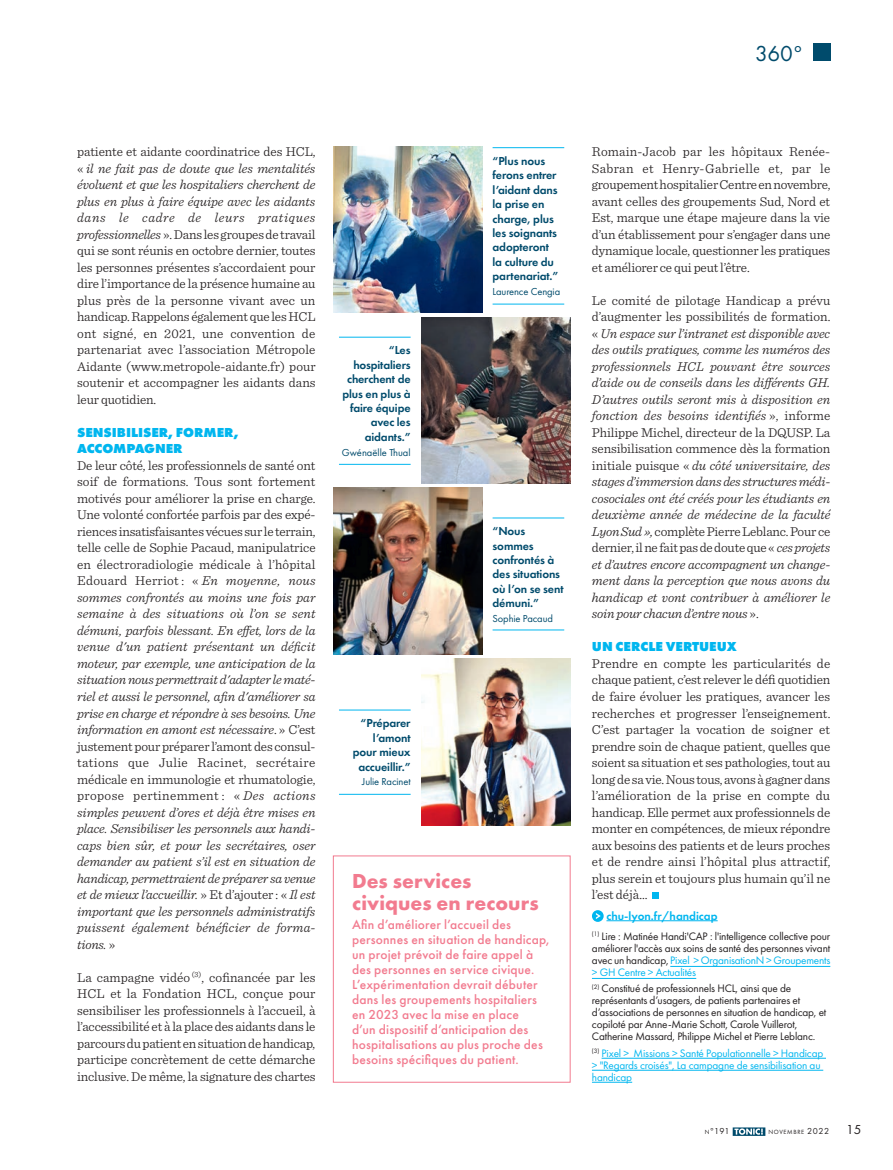
<style>
.page{position:relative;width:893px;height:1170px;background:#fff}
.page>*{position:absolute;margin:0;border:0;box-sizing:border-box;transform-origin:0 0}
.t1{font:22.5px "Futura PT";color:#004b6c}
.t2{font:700 21px/22.5px "Futura PT";letter-spacing:.005em;color:#f27b8f}
.t3{font:italic 300 13.5px/16.5px "Sentinel";color:#231f20;text-align:justify}
.t4{font:300 13.5px/16.5px "Sentinel";letter-spacing:-.015em;color:#231f20;text-align:justify}
.t5{font:500 13.5px/15px "Futura PT";letter-spacing:.015em;color:#f27b8f}
.t6{font:800 13.5px/16.5px "Futura PT";letter-spacing:-.005em;color:#00b6ef}
.t7{font:13.5px "Futura PT";color:#231f20}
.légende-360{font:600 12px/14.4px "Futura PT";letter-spacing:-.01em;color:#004b6c}
.texte___2_col__lettr{font:600 12px "Futura PT";color:#00b6ef}
.t8{font:11.25px/12px "Futura PT";letter-spacing:-.015em;color:#231f20;text-align:justify}
.t9{font:11.25px/12px "Futura PT";letter-spacing:-.015em;color:#00b6ef}
.légende-360-2{font:10.5px "Futura PT";letter-spacing:-.01em;color:#004b6c}
.t10{font:9px "Futura PT";color:#231f20}
.t11{font:6.3px "Futura PT";letter-spacing:.105em;color:#231f20}
.s1{font-style:italic}
.s2{font-style:normal}
.s3{color:#00b6ef}
.s4{font-size:6.3px}
.s5{font-size:9px}
</style>
<div class="page">
<hr style="left:606px;top:920px;width:112px;height:1px;background:#00b6ef">
<hr style="left:670px;top:966px;width:160px;height:1px;background:#00b6ef">
<hr style="left:592px;top:978px;width:104px;height:1px;background:#00b6ef">
<hr style="left:602px;top:1057px;width:224px;height:1px;background:#00b6ef">
<hr style="left:592px;top:1069px;width:231px;height:1px;background:#00b6ef">
<hr style="left:592px;top:1081px;width:40px;height:1px;background:#00b6ef">
<div style="left:652px;top:892px;width:6px;height:7px;background:#00b6ef"></div>
<div style="left:592px;top:910px;width:12px;height:11px;background:#00b6ef;border-radius:50%"></div>
<svg style="left:596px;top:913px;width:4px;height:6px"></svg>
<div style="left:813px;top:44px;width:17px;height:17px;background:#004b6c"></div>
<div style="left:333px;top:855px;width:237px;height:227px;border:1px solid #f27b8f"></div>
<img style="left:333px;top:146px;width:150px;height:167px">
<img style="left:421px;top:317px;width:149px;height:166px">
<img style="left:333px;top:488px;width:150px;height:166px">
<img style="left:421px;top:658px;width:150px;height:167px">
<hr style="left:493px;top:517px;width:71px;height:1px;background:#00b6ef">
<hr style="left:493px;top:147px;width:71px;height:1px;background:#00b6ef">
<hr style="left:339px;top:337px;width:72px;height:1px;background:#00b6ef">
<hr style="left:339px;top:709px;width:72px;height:1px;background:#00b6ef">
<hr style="left:493px;top:629px;width:71px;height:1px;background:#00b6ef">
<hr style="left:493px;top:304px;width:71px;height:1px;background:#00b6ef">
<hr style="left:339px;top:464px;width:72px;height:1px;background:#00b6ef">
<hr style="left:339px;top:794px;width:72px;height:1px;background:#00b6ef">
<svg style="left:733px;top:1127px;width:32px;height:8px"></svg>
<p class="t1" style="left:755px;top:40px;width:50px">360°</p>
<p class="t4" style="left:77px;top:142px;width:240px">patiente et aidante coordinatrice des HCL, « <span class="s1">il ne fait pas de doute que les mentalités évoluent et que les hospitaliers cherchent de plus en plus à faire équipe avec les aidants dans le cadre de leurs pratiques professionnelles</span> ». Dans les groupes de travail qui se sont réunis en octobre dernier, toutes les personnes présentes s’accordaient pour dire l’importance de la présence humaine au plus près de la personne vivant avec un handicap. Rappelons également que les HCL ont signé, en 2021, une convention de partenariat avec l’association Métropole Aidante (www.metropole-aidante.fr) pour soutenir et accompagner les aidants dans leur quotidien.</p>
<p class="t6" style="left:77px;top:424px;width:163px">SENSIBILISER, FORMER,<br>ACCOMPAGNER</p>
<p class="t3" style="left:77px;top:456px;width:240px"><span class="s2">De leur côté, les professionnels de santé ont soif de formations. Tous sont fortement motivés pour améliorer la prise en charge.<br>Une volonté confortée parfois par des expé&shy;riences insatisfaisantes vécues sur le terrain, telle celle de Sophie Pacaud, manipulatrice en électroradiologie médicale à l’hôpital Edouard Herriot : «</span> En moyenne, nous sommes confrontés au moins une fois par semaine à des situations où l’on se sent démuni, parfois blessant. En effet, lors de la venue d'un patient présentant un déficit moteur, par exemple, une anticipation de la situation nous permettrait d'adapter le maté&shy;riel et aussi le personnel, afin d'améliorer sa prise en charge et répondre à ses besoins. Une information en amont est nécessaire<span class="s2">. » C’est justement pour préparer l’amont des consul&shy;tations que Julie Racinet, secrétaire médicale en immunologie et rhumatologie, propose pertinemment : «</span> Des actions simples peuvent d’ores et déjà être mises en place. Sensibiliser les personnels aux handi&shy;caps bien sûr, et pour les secrétaires, oser demander au patient s’il est en situation de handicap, permettraient de préparer sa venue et de mieux l’accueillir. <span class="s2">» Et d’ajouter : «</span> Il est important que les personnels administratifs puissent également bénéficier de forma&shy;tions. <span class="s2">»</span></p>
<p class="t4" style="left:77px;top:967px;width:240px">La campagne vidéo <sup>(3)</sup>, cofinancée par les HCL et la Fondation HCL, conçue pour sensibiliser les professionnels à l’accueil, à l’accessibilité et à la place des aidants dans le parcours du patient en situation de handicap, participe concrètement de cette démarche inclusive. De même, la signature des chartes</p>
<p class="légende-360" style="left:342px;top:343px;width:70px;text-align:right">“Les hospitaliers cherchent de plus en plus à faire équipe avec les aidants.”</p>
<p class="légende-360-2" style="left:342px;top:446px;width:70px">Gwénaëlle Thual</p>
<p class="légende-360" style="left:353px;top:716px;width:59px;text-align:right">“Préparer l’amont pour mieux accueillir.”</p>
<p class="légende-360-2" style="left:362px;top:775px;width:50px">Julie Racinet</p>
<p class="légende-360" style="left:493px;top:153px;width:67px">“Plus nous ferons entrer l’aidant dans la prise en charge, plus les soignants adopteront la culture du partenariat.”</p>
<p class="légende-360-2" style="left:493px;top:285px;width:69px">Laurence Cengia</p>
<p class="légende-360" style="left:493px;top:524px;width:73px">“Nous sommes confrontés à des situations où l’on se sent démuni.”</p>
<p class="légende-360-2" style="left:493px;top:612px;width:62px">Sophie Pacaud</p>
<p class="t2" style="left:352px;top:868px;width:188px">Des services civiques en recours</p>
<p class="t5" style="left:352px;top:917px;width:199px">Afin d’améliorer l’accueil des personnes en situation de handicap, un projet prévoit de faire appel à des personnes en service civique.<br>L’expérimentation devrait débuter dans les groupements hospitaliers en 2023 avec la mise en place<br>d’un dispositif d’anticipation des hospitalisations au plus proche des besoins spécifiques du patient.</p>
<p class="t4" style="left:592px;top:142px;width:240px">Romain-Jacob par les hôpitaux Renée-Sabran et Henry-Gabrielle et, par le groupement hospitalier Centre en novembre, avant celles des groupements Sud, Nord et Est, marque une étape majeure dans la vie d’un établissement pour s’engager dans une dynamique locale, questionner les pratiques et améliorer ce qui peut l’être.</p>
<p class="t3" style="left:592px;top:291px;width:240px"><span class="s2">Le comité de pilotage Handicap a prévu d’augmenter les possibilités de formation. «</span> Un espace sur l’intranet est disponible avec des outils pratiques, comme les numéros des professionnels HCL pouvant être sources d’aide ou de conseils dans les différents GH.<br>D’autres outils seront mis à disposition en fonction des besoins identifiés <span class="s2">», informe Philippe Michel, directeur de la DQUSP. La sensibilisation commence dès la formation initiale puisque «</span> du côté universitaire, des stages d’immersion dans des structures médi&shy;cosociales ont été créés pour les étudiants en deuxième année de médecine de la faculté Lyon Sud », <span class="s2">complète Pierre Leblanc. Pour ce dernier, il ne fait pas de doute que «</span> ces projets et d’autres encore accompagnent un change&shy;ment dans la perception que nous avons du handicap et vont contribuer à améliorer le soin pour chacun d’entre nous <span class="s2">».</span></p>
<p class="t6" style="left:592px;top:638px;width:146px">UN CERCLE VERTUEUX</p>
<p class="t4" style="left:592px;top:654px;width:240px">Prendre en compte les particularités de chaque patient, c’est relever le défi quotidien de faire évoluer les pratiques, avancer les recherches et progresser l’enseignement.<br>C’est partager la vocation de soigner et prendre soin de chaque patient, quelles que soient sa situation et ses pathologies, tout au long de sa vie. Nous tous, avons à gagner dans l’amélioration de la prise en compte du handicap. Elle permet aux professionnels de monter en compétences, de mieux répondre aux besoins des patients et de leurs proches et de rendre ainsi l’hôpital plus attractif, plus serein et toujours plus humain qu’il ne l’est déjà…</p>
<p class="texte___2_col__lettr" style="left:606px;top:908px;width:113px">chu-lyon.fr/handicap</p>
<p class="t8" style="left:592px;top:930px;width:240px"><sup>(1)</sup> Lire : Matinée Handi'CAP : l'intelligence collective pour améliorer l'accès aux soins de santé des personnes vivant avec un handicap, <span class="s3">Pixel &gt; OrganisationN &gt; Groupements &gt; GH Centre &gt; Actualités</span></p>
<p class="t8" style="left:592px;top:982px;width:236px;text-align:left"><sup>(2)</sup> Constitué de professionnels HCL, ainsi que de représentants d’usagers, de patients partenaires et d’associations de personnes en situation de handicap, et copiloté par Anne-Marie Schott, Carole Vuillerot, Catherine Massard, Philippe Michel et Pierre Leblanc.</p>
<p class="t9" style="left:592px;top:1046px;width:233px"><sup>(3)</sup> Pixel &gt; Missions &gt; Santé Populationnelle &gt; Handicap &gt; "Regards croisés", La campagne de sensibilisation au handicap</p>
<p class="t10" style="left:705px;top:1125px;width:27px"><span class="s4">N</span>°191</p>
<p class="t11" style="left:768px;top:1128px;width:62px">NOVEMBRE <span class="s5">2022</span></p>
<p class="t7" style="left:846px;top:1121px;width:17px">15</p>
</div>
